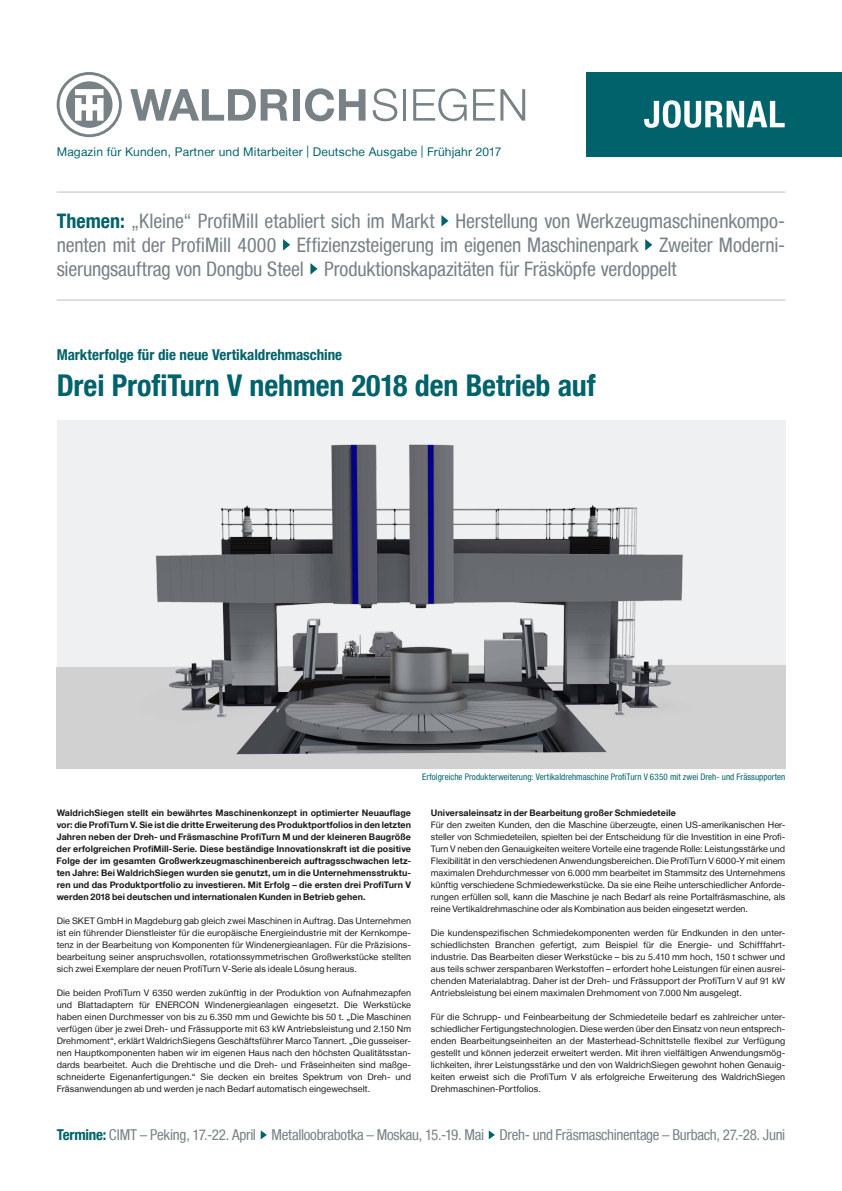
<style>
.page{position:relative;width:842px;height:1191px;background:#fff}
.page>*{position:absolute;margin:0;border:0;box-sizing:border-box;transform-origin:0 0}
.t1{font:700 condensed 30px "Helvetica Neue LT";letter-spacing:-.005em;color:#00626a}
.t2{font:condensed 20px/24px "Helvetica Neue LT";letter-spacing:-.01em;color:#778186;text-align:justify}
.t3{font:condensed 15px "Helvetica Neue LT";letter-spacing:-.015em;color:#778186}
.t4{font:700 condensed 15px "Helvetica Neue LT";color:#00626a}
.t5{font:12px "Helvetica Neue LT";letter-spacing:.015em;color:#00626a}
.t6{font:9px/12px "Helvetica Neue LT";letter-spacing:.01em;color:#1a1a18;text-align:justify}
.t7{font:700 9px/12px "Helvetica Neue LT";letter-spacing:.01em;color:#1a1a18;text-align:justify}
.t8{font:condensed 9px "Helvetica Neue LT";letter-spacing:.005em;color:#00626a}
.s1{font-weight:700;color:#00626a}
</style>
<div class="page">
<svg style="left:441px;top:215px;width:7px;height:11px"></svg>
<svg style="left:283px;top:239px;width:7px;height:11px"></svg>
<svg style="left:645px;top:239px;width:7px;height:11px"></svg>
<svg style="left:310px;top:263px;width:7px;height:11px"></svg>
<hr style="left:57px;top:299px;width:728px;height:1px;background:#bac1c6">
<hr style="left:57px;top:191px;width:728px;height:1px;background:#bac1c6">
<svg style="left:261px;top:1130px;width:6px;height:9px"></svg>
<svg style="left:489px;top:1130px;width:6px;height:9px"></svg>
<svg style="left:57px;top:72px;width:65px;height:65px"></svg>
<svg style="left:130px;top:89px;width:158px;height:32px"></svg>
<div style="left:293px;top:89px;width:7px;height:32px;background:#778186"></div>
<svg style="left:305px;top:88px;width:60px;height:33px"></svg>
<svg style="left:372px;top:88px;width:25px;height:33px"></svg>
<hr style="left:403px;top:89px;width:3px;height:32px;background:#778186">
<svg style="left:413px;top:88px;width:54px;height:33px"></svg>
<svg style="left:473px;top:89px;width:52px;height:32px"></svg>
<div style="left:587px;top:72px;width:255px;height:84px;background:#00626a"></div>
<svg style="left:644px;top:100px;width:141px;height:28px"></svg>
<img style="left:57px;top:420px;width:728px;height:348px">
<h3 class="t5" style="left:57px;top:145px;width:446px">Magazin für Kunden, Partner und Mitarbeiter | Deutsche Ausgabe | Frühjahr 2017</h3>
<p class="t2" style="left:57px;top:209px;width:730px"><span class="s1">Themen:</span> „Kleine“ ProfiMill etabliert sich im Markt Herstellung von Werkzeugmaschinenkompo&shy;nenten mit der ProfiMill 4000 Effizienzsteigerung im eigenen Maschinenpark Zweiter Moderni&shy;sierungsauftrag von Dongbu Steel Produktionskapazitäten für Fräsköpfe verdoppelt</p>
<h3 class="t4" style="left:57px;top:346px;width:287px">Markterfolge für die neue Vertikaldrehmaschine</h3>
<h1 class="t1" style="left:57px;top:367px;width:540px">Drei ProfiTurn V nehmen 2018 den Betrieb auf</h1>
<p class="t7" style="left:57px;top:807px;width:356px">Waldrich-Siegen stellt ein bewährtes Maschinenkonzept in optimierter Neuauflage vor: die ProfiTurn V. Sie ist die dritte Erweiterung des Produktportfolios in den letzten Jahren neben der Dreh- und Fräsmaschine ProfiTurn M und der kleineren Baugröße der erfolgreichen Profi-Mill-Serie. Diese beständige Innovationskraft ist die positive Folge der im gesamten Großwerkzeugmaschinenbereich auftragsschwachen letz&shy;ten Jahre: Bei WaldrichSiegen wurden sie genutzt, um in die Unternehmensstruktu&shy;ren und das Produktportfolio zu investieren. Mit Erfolg – die ersten drei ProfiTurn V werden 2018 bei deutschen und internationalen Kunden in Betrieb gehen.</p>
<p class="t6" style="left:57px;top:915px;width:356px">Die SKET GmbH in Magdeburg gab gleich zwei Maschinen in Auftrag. Das Unternehmen ist ein führender Dienstleister für die europäische Energieindustrie mit der Kernkompe&shy;tenz in der Bearbeitung von Komponenten für Windenergieanlagen. Für die Präzisions&shy;bearbeitung seiner anspruchsvollen, rotationssymmetrischen Großwerkstücke stellten sich zwei Exemplare der neuen ProfiTurn V-Serie als ideale Lösung heraus.</p>
<p class="t6" style="left:57px;top:987px;width:356px">Die beiden ProfiTurn V 6350 werden zukünftig in der Produktion von Aufnahmezapfen und Blattadaptern für ENERCON Windenergieanlagen eingesetzt. Die Werkstücke haben einen Durchmesser von bis zu 6.350 mm und Gewichte bis 50 t. „Die Maschinen verfügen über je zwei Dreh- und Frässupporte mit 63 kW Antriebsleistung und 2.150 Nm Drehmoment“, erklärt WaldrichSiegens Geschäftsführer Marco Tannert. „Die gusseiser&shy;nen Hauptkomponenten haben wir im eigenen Haus nach den höchsten Qualitätsstan&shy;dards bearbeitet. Auch die Drehtische und die Dreh- und Fräseinheiten sind maßge&shy;schneiderte Eigenanfertigungen.“ Sie decken ein breites Spektrum von Dreh- und Fräsanwendungen ab und werden je nach Bedarf automatisch eingewechselt.</p>
<p class="t8" style="left:422px;top:772px;width:365px">Erfolgreiche Produkterweiterung: Vertikaldrehmaschine ProfiTurn V 6350 mit zwei Dreh- und Frässupporten</p>
<p class="t7" style="left:431px;top:807px;width:246px">Universaleinsatz in der Bearbeitung großer Schmiedeteile</p>
<p class="t6" style="left:431px;top:819px;width:356px">Für den zweiten Kunden, den die Maschine überzeugte, einen US-amerikanischen Her&shy;steller von Schmiedeteilen, spielten bei der Entscheidung für die Investition in eine Profi-Turn V neben den Genauigkeiten weitere Vorteile eine tragende Rolle: Leistungsstärke und Flexibilität in den verschiedenen Anwendungsbereichen. Die ProfiTurn V 6000-Y mit einem maximalen Drehdurchmesser von 6.000 mm bearbeitet im Stammsitz des Unternehmens künftig verschiedene Schmiedewerkstücke. Da sie eine Reihe unterschiedlicher Anforde&shy;rungen erfüllen soll, kann die Maschine je nach Bedarf als reine Portalfräsmaschine, als reine Vertikaldrehmaschine oder als Kombination aus beiden eingesetzt werden.</p>
<p class="t6" style="left:431px;top:927px;width:356px">Die kundenspezifischen Schmiedekomponenten werden für Endkunden in den unter&shy;schiedlichsten Branchen gefertigt, zum Beispiel für die Energie- und Schifffahrt&shy;industrie. Das Bearbeiten dieser Werkstücke – bis zu 5.410 mm hoch, 150 t schwer und aus teils schwer zerspanbaren Werkstoffen – erfordert hohe Leistungen für einen ausrei&shy;chenden Materialabtrag. Daher ist der Dreh- und Frässupport der ProfiTurn V auf 91 kW Antriebsleistung bei einem maximalen Drehmoment von 7.000 Nm ausgelegt.</p>
<p class="t6" style="left:431px;top:1011px;width:356px">Für die Schrupp- und Feinbearbeitung der Schmiedeteile bedarf es zahlreicher unter&shy;schiedlicher Fertigungstechnologien. Diese werden über den Einsatz von neun entsprech&shy;enden Bearbeitungseinheiten an der Masterhead-Schnittstelle flexibel zur Verfügung gestellt und können jederzeit erweitert werden. Mit ihren vielfältigen Anwendungsmög&shy;lichkeiten, ihrer Leistungsstärke und den von WaldrichSiegen gewohnt hohen Genauig&shy;keiten erweist sich die ProfiTurn V als erfolgreiche Erweiterung des WaldrichSiegen Drehmaschinen-Portfolios.</p>
<h3 class="t3" style="left:57px;top:1126px;width:730px"><span class="s1">Termine:</span> CIMT – Peking, 17.-22. April Metalloobrabotka – Moskau, 15.-19. Mai Dreh- und Fräsmaschinentage – Burbach, 27.-28. Juni</h3>
</div>
